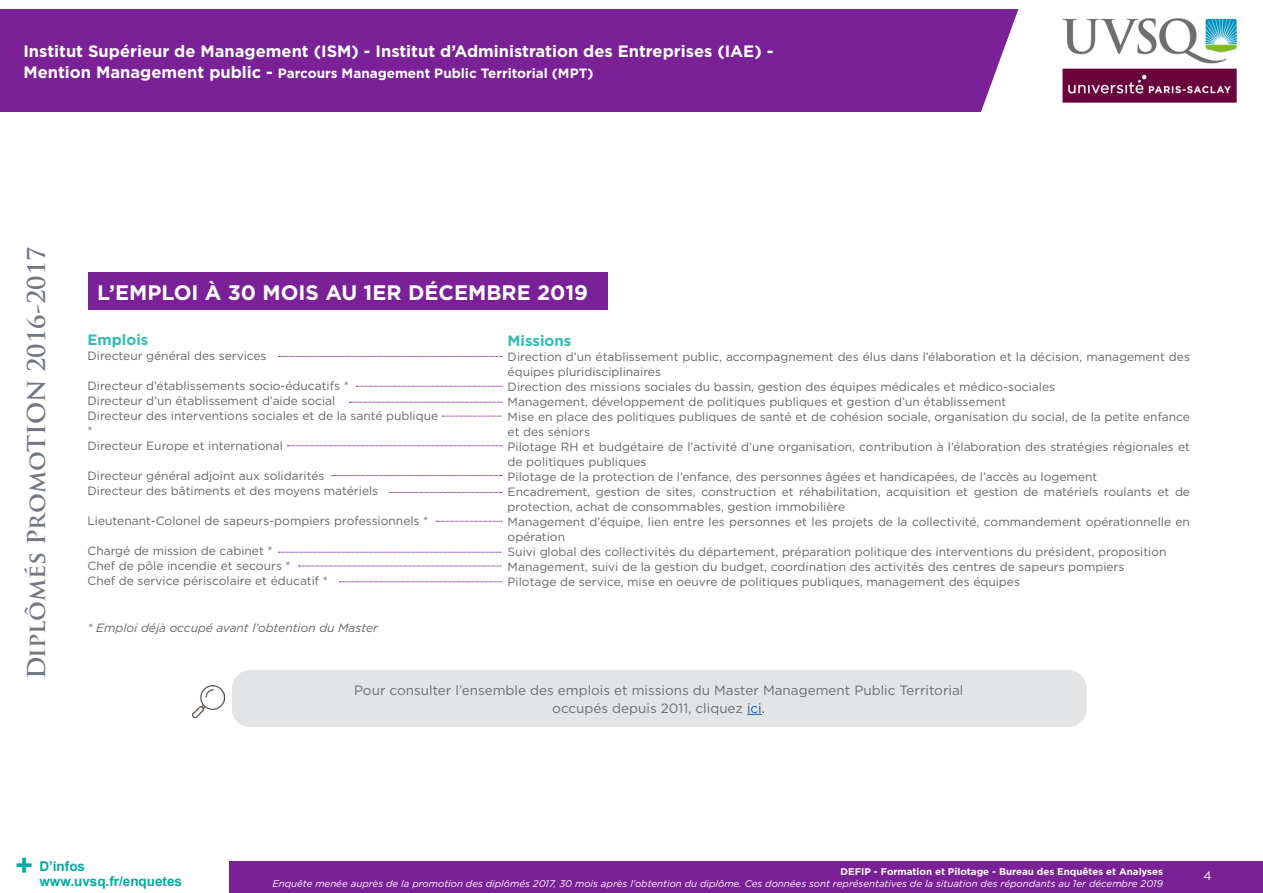
<style>
.page{position:relative;width:1263px;height:893px;background:#fff}
.page>*{position:absolute;margin:0;border:0;box-sizing:border-box;transform-origin:0 0}
.t1{font:700 30px "Arial";color:#00aba4}
.t2{font:700 24px "Trajan Pro";color:#717783}
.t3{font:700 21px "Gotham";color:#fff}
.t4{font:700 16.5px "Gotham";color:#fff}
.t5{font:700 15px "Gotham";color:#33bcb6}
.t6{font:13.5px "Gotham";color:#6c6d70}
.t7{font:700 13.5px "Gotham";color:#fff}
.t8{font:700 13.5px/15px "Arial";color:#00aba4}
.t9{font:12px/15px "Gotham";color:#646567}
.t10{font:italic 12px "Gotham";color:#646567}
.t11{font:12px "Gotham";color:#fff}
.t12{font:italic 9.75px "Gotham";color:#fff}
.t13{font:700 9.75px "Gotham";color:#fff}
.s1{font-size:16.5px}
.s2{color:#175d9e}
.s3{color:#7b2198}
</style>
<div class="page">
<div style="left:0;top:861px;width:1263px;height:32px;background:#7b2198"></div>
<div style="left:0;top:836px;width:229px;height:57px;background:#fff"></div>
<div style="left:0;top:10px;width:1023px;height:102px;background:#7b2198"></div>
<svg style="left:963px;top:9px;width:60px;height:103px"></svg>
<img style="left:1062px;top:18px;width:175px;height:85px">
<div style="left:89px;top:272px;width:519px;height:38px;background:#7b2198"></div>
<svg style="left:340px;top:582px;width:162px;height:1px"></svg>
<svg style="left:349px;top:402px;width:153px;height:1px"></svg>
<svg style="left:332px;top:475px;width:170px;height:1px"></svg>
<svg style="left:279px;top:552px;width:222px;height:1px"></svg>
<svg style="left:279px;top:356px;width:223px;height:1px"></svg>
<svg style="left:356px;top:386px;width:146px;height:1px"></svg>
<svg style="left:390px;top:492px;width:112px;height:1px"></svg>
<svg style="left:442px;top:416px;width:59px;height:1px"></svg>
<svg style="left:287px;top:445px;width:215px;height:1px"></svg>
<svg style="left:299px;top:566px;width:202px;height:1px"></svg>
<svg style="left:436px;top:521px;width:66px;height:1px"></svg>
<div style="left:232px;top:670px;width:854px;height:57px;background:#e3e4e6;border-radius:18px"></div>
<svg style="left:747px;top:714px;width:15px;height:1px"></svg>
<img style="left:193px;top:685px;width:32px;height:32px">
<p class="t4" style="left:23px;top:40px;width:751px">Institut Supérieur de Management (ISM) - Institut d’Administration des Entreprises (IAE) -</p>
<p class="t7" style="left:23px;top:64px;width:572px"><span class="s1">Mention Management public -</span> Parcours Management Public Territorial (MPT)</p>
<h2 class="t2" style="left:22px;top:679px;width:434px;rotate:-90deg">Diplômés PromoTION 2016-2017</h2>
<p class="t3" style="left:97px;top:278px;width:493px">L’EMPLOI À 30 MOIS AU 1ER DÉCEMBRE 2019</p>
<p class="t5" style="left:88px;top:330px;width:62px">Emplois</p>
<p class="t9" style="left:88px;top:348px;width:181px">Directeur général des services</p>
<p class="t9" style="left:88px;top:378px;width:263px">Directeur d’établissements socio-éducatifs *</p>
<p class="t9" style="left:88px;top:393px;width:249px">Directeur d’un établissement d’aide social</p>
<p class="t9" style="left:88px;top:408px;width:352px">Directeur des interventions sociales et de la santé publique *</p>
<p class="t9" style="left:88px;top:438px;width:197px">Directeur Europe et international</p>
<p class="t9" style="left:88px;top:468px;width:238px">Directeur général adjoint aux solidarités</p>
<p class="t9" style="left:88px;top:483px;width:292px">Directeur des bâtiments et des moyens matériels</p>
<p class="t9" style="left:88px;top:513px;width:342px">Lieutenant-Colonel de sapeurs-pompiers professionnels *</p>
<p class="t9" style="left:88px;top:543px;width:187px">Chargé de mission de cabinet *</p>
<p class="t9" style="left:88px;top:558px;width:205px">Chef de pôle incendie et secours *</p>
<p class="t9" style="left:88px;top:573px;width:242px">Chef de service périscolaire et éducatif *</p>
<p class="t5" style="left:508px;top:331px;width:65px">Missions</p>
<p class="t9" style="left:508px;top:349px;width:684px">Direction d’un établissement public, accompagnement des élus dans l’élaboration et la décision, management des équipes pluridisciplinaires</p>
<p class="t9" style="left:508px;top:379px;width:549px">Direction des missions sociales du bassin, gestion des équipes médicales et médico-sociales</p>
<p class="t9" style="left:508px;top:394px;width:500px">Management, développement de politiques publiques et gestion d’un établissement</p>
<p class="t9" style="left:508px;top:409px;width:684px">Mise en place des politiques publiques de santé et de cohésion sociale, organisation du social, de la petite enfance et des séniors</p>
<p class="t9" style="left:508px;top:439px;width:684px">Pilotage RH et budgétaire de l’activité d’une organisation, contribution à l’élaboration des stratégies régionales et de politiques publiques</p>
<p class="t9" style="left:508px;top:469px;width:591px">Pilotage de la protection de l’enfance, des personnes âgées et handicapées, de l’accès au logement</p>
<p class="t9" style="left:508px;top:484px;width:684px">Encadrement, gestion de sites, construction et réhabilitation, acquisition et gestion de matériels roulants et de protection, achat de consommables, gestion immobilière</p>
<p class="t9" style="left:508px;top:514px;width:684px">Management d’équipe, lien entre les personnes et les projets de la collectivité, commandement opérationnelle en opération</p>
<p class="t9" style="left:508px;top:544px;width:660px">Suivi global des collectivités du département, préparation politique des interventions du président, proposition</p>
<p class="t9" style="left:508px;top:559px;width:618px">Management, suivi de la gestion du budget, coordination des activités des centres de sapeurs pompiers</p>
<p class="t9" style="left:508px;top:574px;width:514px">Pilotage de service, mise en oeuvre de politiques publiques, management des équipes</p>
<p class="t10" style="left:88px;top:620px;width:292px">* Emploi déjà occupé avant l’obtention du Master</p>
<p class="t6" style="left:354px;top:682px;width:611px">Pour consulter l’ensemble des emplois et missions du Master Management Public Territorial</p>
<p class="t6" style="left:552px;top:700px;width:214px">occupés depuis 2011, cliquez <span class="s2">ici</span><span class="s3">.</span></p>
<h1 class="t1" style="left:15px;top:845px;width:19px">+</h1>
<p class="t8" style="left:39px;top:859px;width:144px">D’infos www.uvsq.fr/enquetes</p>
<p class="t13" style="left:841px;top:865px;width:324px">DEFIP - Formation et Pilotage - Bureau des Enquêtes et Analyses</p>
<p class="t12" style="left:272px;top:877px;width:892px">Enquête menée auprès de la promotion des diplômés 2017, 30 mois après l’obtention du diplôme. Ces données sont représentatives de la situation des répondants au 1er décembre 2019</p>
<p class="t11" style="left:1203px;top:868px;width:10px">4</p>
</div>
